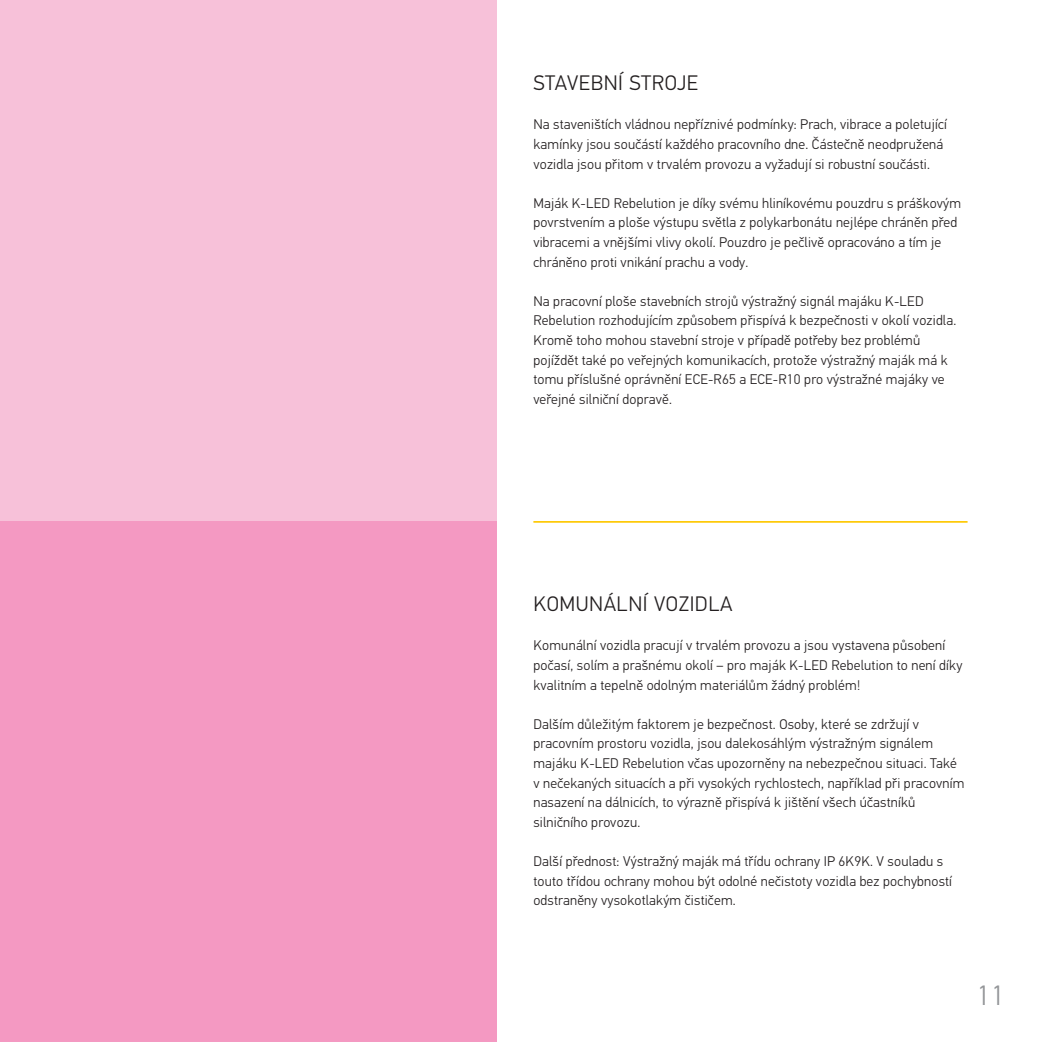
<style>
.page{position:relative;width:1042px;height:1042px;background:#fff}
.page>*{position:absolute;margin:0;border:0;box-sizing:border-box;transform-origin:0 0}
.t1{font:300 28px "Hella DIN Universal";color:#939598}
.t2{font:300 21px "Hella DIN Universal";letter-spacing:.025em;color:#231f20}
.t3{font:300 14px/19.6px "Hella DIN Universal";letter-spacing:.015em;color:#231f20}
</style>
<div class="page">
<div style="left:0;top:0;width:496px;height:521px;background:#f7c1d9"></div>
<div style="left:0;top:521px;width:496px;height:521px;background:#f499c2"></div>
<hr style="left:533px;top:521px;width:434px;height:2px;background:#feca0a">
<h2 class="t2" style="left:533px;top:70px;width:166px">STAVEBNÍ STROJE</h2>
<p class="t3" style="left:533px;top:116px;width:415px">Na staveništích vládnou nepříznivé podmínky: Prach, vibrace a poletující kamínky jsou součástí každého pracovního dne. Částečně neodpružená vozidla jsou přitom v trvalém provozu a vyžadují si robustní součásti.</p>
<p class="t3" style="left:533px;top:194px;width:429px">Maják K-LED Rebelution je díky svému hliníkovému pouzdru s práškovým povrstvením a ploše výstupu světla z polykarbonátu nejlépe chráněn před vibracemi a vnějšími vlivy okolí. Pouzdro je pečlivě opracováno a tím je chráněno proti vnikání prachu a vody.</p>
<p class="t3" style="left:533px;top:292px;width:424px">Na pracovní ploše stavebních strojů výstražný signál majáku K-LED Rebelution rozhodujícím způsobem přispívá k bezpečnosti v okolí vozidla.<br>Kromě toho mohou stavební stroje v případě potřeby bez problémů pojíždět také po veřejných komunikacích, protože výstražný maják má k tomu příslušné oprávnění ECE-R65 a ECE-R10 pro výstražné majáky ve veřejné silniční dopravě.</p>
<h2 class="t2" style="left:533px;top:591px;width:201px">KOMUNÁLNÍ VOZIDLA</h2>
<p class="t3" style="left:533px;top:637px;width:430px">Komunální vozidla pracují v trvalém provozu a jsou vystavena působení počasí, solím a prašnému okolí – pro maják K-LED Rebelution to není díky kvalitním a tepelně odolným materiálům žádný problém!</p>
<p class="t3" style="left:533px;top:715px;width:432px">Dalším důležitým faktorem je bezpečnost. Osoby, které se zdržují v pracovním prostoru vozidla, jsou dalekosáhlým výstražným signálem majáku K-LED Rebelution včas upozorněny na nebezpečnou situaci. Také v nečekaných situacích a při vysokých rychlostech, například při pracovním nasazení na dálnicích, to výrazně přispívá k jištění všech účastníků silničního provozu.</p>
<p class="t3" style="left:533px;top:852px;width:420px">Další přednost: Výstražný maják má třídu ochrany IP 6K9K. V souladu s touto třídou ochrany mohou být odolné nečistoty vozidla bez pochybností odstraněny vysokotlakým čističem.</p>
<h1 class="t1" style="left:977px;top:978px;width:29px">11</h1>
</div>
